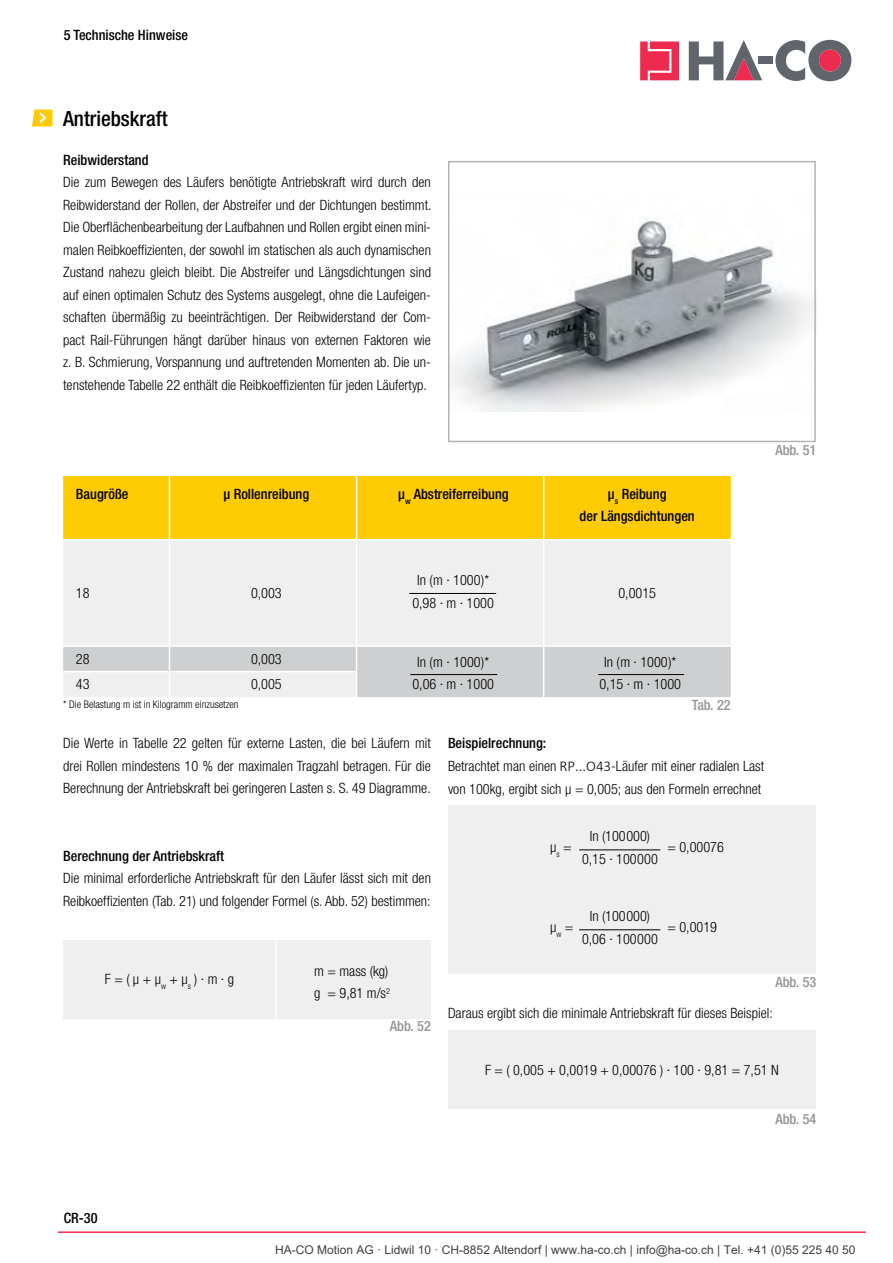
<style>
.page{position:relative;width:893px;height:1263px;background:#fff}
.page>*{position:absolute;margin:0;border:0;box-sizing:border-box;transform-origin:0 0}
.t1{font:500 condensed 21px "Helvetica Neue LT Std";color:#000}
.t2{font:300 condensed 14.25px/22.5px "Helvetica Neue LT Std";color:#000;text-align:center}
.t3{font:500 condensed 14.25px/22.5px "Helvetica Neue LT Std";color:#000;text-align:center}
.t4{font:500 condensed 14.25px "Helvetica Neue LT Std";color:#939598}
.t5{font:12px "Arial";color:#404040}
.t6{font:300 condensed 10.5px "Helvetica Neue LT Std";color:#000}
.s1{font-weight:500}
.s2{font-family:"Calibri";font-stretch:normal;font-size:15px}
</style>
<div class="page">
<img style="left:451px;top:219px;width:362px;height:192px">
<div style="left:448px;top:161px;width:368px;height:281px;border:2px solid #b1b4b6"></div>
<div style="left:63px;top:476px;width:668px;height:63px;background:#ffcb05"></div>
<div style="left:63px;top:541px;width:668px;height:104px;background:#efeff0"></div>
<hr style="left:169px;top:476px;width:1px;height:63px;background:#fff">
<hr style="left:356px;top:476px;width:1px;height:63px;background:#fff">
<hr style="left:543px;top:476px;width:1px;height:63px;background:#fff">
<hr style="left:169px;top:540px;width:1px;height:105px;background:#fff">
<hr style="left:356px;top:540px;width:1px;height:105px;background:#fff">
<hr style="left:543px;top:540px;width:1px;height:105px;background:#fff">
<svg style="left:63px;top:646px;width:668px;height:51px"></svg>
<hr style="left:409px;top:593px;width:87px;height:1px;background:#000">
<hr style="left:410px;top:674px;width:87px;height:1px;background:#000">
<hr style="left:598px;top:674px;width:86px;height:1px;background:#000">
<div style="left:448px;top:805px;width:368px;height:169px;background:#efeff0"></div>
<hr style="left:579px;top:850px;width:81px;height:1px;background:#000">
<hr style="left:579px;top:929px;width:81px;height:1px;background:#000">
<div style="left:448px;top:1030px;width:368px;height:79px;background:#efeff0"></div>
<div style="left:63px;top:940px;width:368px;height:79px;background:#efeff0"></div>
<hr style="left:275px;top:940px;width:2px;height:79px;background:#fff">
<svg style="left:32px;top:109px;width:21px;height:18px"></svg>
<svg style="left:640px;top:41px;width:39px;height:39px;background:#ef4765"></svg>
<svg style="left:689px;top:40px;width:73px;height:40px"></svg>
<div style="left:758px;top:57px;width:14px;height:7px;background:#60656c"></div>
<svg style="left:775px;top:40px;width:76px;height:41px"></svg>
<div style="left:819px;top:50px;width:22px;height:21px;background:#ed2b4e;border-radius:50%"></div>
<hr style="left:58px;top:1231px;width:808px;height:2px;background:#ed2b4e">
<p class="t3" style="left:64px;top:23px;width:126px">5 Technische Hinweise</p>
<h1 class="t1" style="left:63px;top:106px;width:106px">Antriebskraft</h1>
<p class="t3" style="left:63px;top:148px;width:87px">Reibwiderstand</p>
<p class="t2" style="left:63px;top:171px;width:370px;text-align:justify">Die zum Bewegen des Läufers benötigte Antriebskraft wird durch den Reibwiderstand der Rollen, der Abstreifer und der Dichtungen bestimmt.<br>Die Oberflächenbearbeitung der Laufbahnen und Rollen ergibt einen mini&shy;malen Reibkoeffizienten, der sowohl im statischen als auch dynamischen Zustand nahezu gleich bleibt. Die Abstreifer und Längsdichtungen sind auf einen optimalen Schutz des Systems ausgelegt, ohne die Laufeigen&shy;schaften übermäßig zu beeinträchtigen. Der Reibwiderstand der Com&shy;pact Rail-Führungen hängt darüber hinaus von externen Faktoren wie z. B. Schmierung, Vorspannung und auftretenden Momenten ab. Die un&shy;tenstehende Tabelle 22 enthält die Reibkoeffizienten für jeden Läufertyp.</p>
<p class="t3" style="left:76px;top:482px;width:54px">Baugröße</p>
<p class="t3" style="left:223px;top:482px;width:87px">µ Rollenreibung</p>
<p class="t3" style="left:398px;top:482px;width:112px">µ<sub>w</sub> Abstreiferreibung</p>
<p class="t3" style="left:580px;top:482px;width:117px">µ<sub>s</sub> Reibung<br>der Längsdichtungen</p>
<p class="t4" style="left:775px;top:441px;width:43px">Abb. 51</p>
<p class="t2" style="left:412px;top:569px;width:83px">In (m · 1000)*<br>0,98 · m · 1000</p>
<p class="t2" style="left:76px;top:582px;width:15px">18</p>
<p class="t2" style="left:251px;top:582px;width:32px">0,003</p>
<p class="t2" style="left:618px;top:582px;width:39px">0,0015</p>
<p class="t2" style="left:76px;top:647px;width:15px">28</p>
<p class="t2" style="left:251px;top:647px;width:32px">0,003</p>
<p class="t2" style="left:76px;top:673px;width:15px">43</p>
<p class="t2" style="left:251px;top:673px;width:32px">0,005</p>
<p class="t6" style="left:63px;top:698px;width:177px">* Die Belastung m ist in Kilogramm einzusetzen</p>
<p class="t2" style="left:412px;top:650px;width:83px">In (m · 1000)*<br>0,06 · m · 1000</p>
<p class="t2" style="left:599px;top:650px;width:83px">In (m · 1000)*<br>0,15 · m · 1000</p>
<p class="t4" style="left:692px;top:696px;width:40px">Tab. 22</p>
<p class="t2" style="left:63px;top:732px;width:369px;text-align:justify">Die Werte in Tabelle 22 gelten für externe Lasten, die bei Läufern mit drei Rollen mindestens 10 % der maximalen Tragzahl betragen. Für die Berechnung der Antriebskraft bei geringeren Lasten s. S. 49 Diagramme.</p>
<p class="t3" style="left:63px;top:844px;width:162px">Berechnung der Antriebskraft</p>
<p class="t2" style="left:63px;top:867px;width:369px;text-align:left">Die minimal erforderliche Antriebskraft für den Läufer lässt sich mit den<br>Reibkoeffizienten (Tab. 21) und folgender Formel (s. Abb. 52) bestimmen:</p>
<p class="t2" style="left:105px;top:968px;width:131px">F = ( µ + µ<sub>w</sub> + µ<sub>s</sub> ) · m · g</p>
<p class="t2" style="left:314px;top:959px;width:78px;text-align:left">m = mass (kg) g = 9,81 m/s<sup>2</sup></p>
<p class="t2" style="left:448px;top:731px;width:318px;line-height:23.1px;text-align:left"><span class="s1">Beispielrechnung:<br></span>Betrachtet man einen <span class="s2">RP...O43</span>-Läufer mit einer radialen Last von 100kg, ergibt sich μ = 0,005; aus den Formeln errechnet</p>
<p class="t2" style="left:582px;top:825px;width:77px">In (100000)<br>0,15 · 100000</p>
<p class="t2" style="left:550px;top:836px;width:23px">µ<sub>s</sub> =</p>
<p class="t2" style="left:667px;top:836px;width:58px">= 0,00076</p>
<p class="t2" style="left:582px;top:905px;width:77px">In (100000)<br>0,06 · 100000</p>
<p class="t2" style="left:550px;top:915px;width:25px">µ<sub>w</sub> =</p>
<p class="t2" style="left:667px;top:915px;width:51px">= 0,0019</p>
<p class="t4" style="left:775px;top:973px;width:43px">Abb. 53</p>
<p class="t3" style="left:64px;top:1207px;width:35px">CR-30</p>
<p class="t4" style="left:390px;top:1018px;width:43px">Abb. 52</p>
<p class="t2" style="left:448px;top:1002px;width:326px">Daraus ergibt sich die minimale Antriebskraft für dieses Beispiel:</p>
<p class="t2" style="left:485px;top:1059px;width:295px">F = ( 0,005 + 0,0019 + 0,00076 ) · 100 · 9,81 = 7,51 N</p>
<p class="t4" style="left:775px;top:1110px;width:43px">Abb. 54</p>
<p class="t5" style="left:275px;top:1242px;width:582px">HA-CO Motion AG · Lidwil 10 · CH-8852 Altendorf | www.ha-co.ch | info@ha-co.ch | Tel. +41 (0)55 225 40 50</p>
</div>
